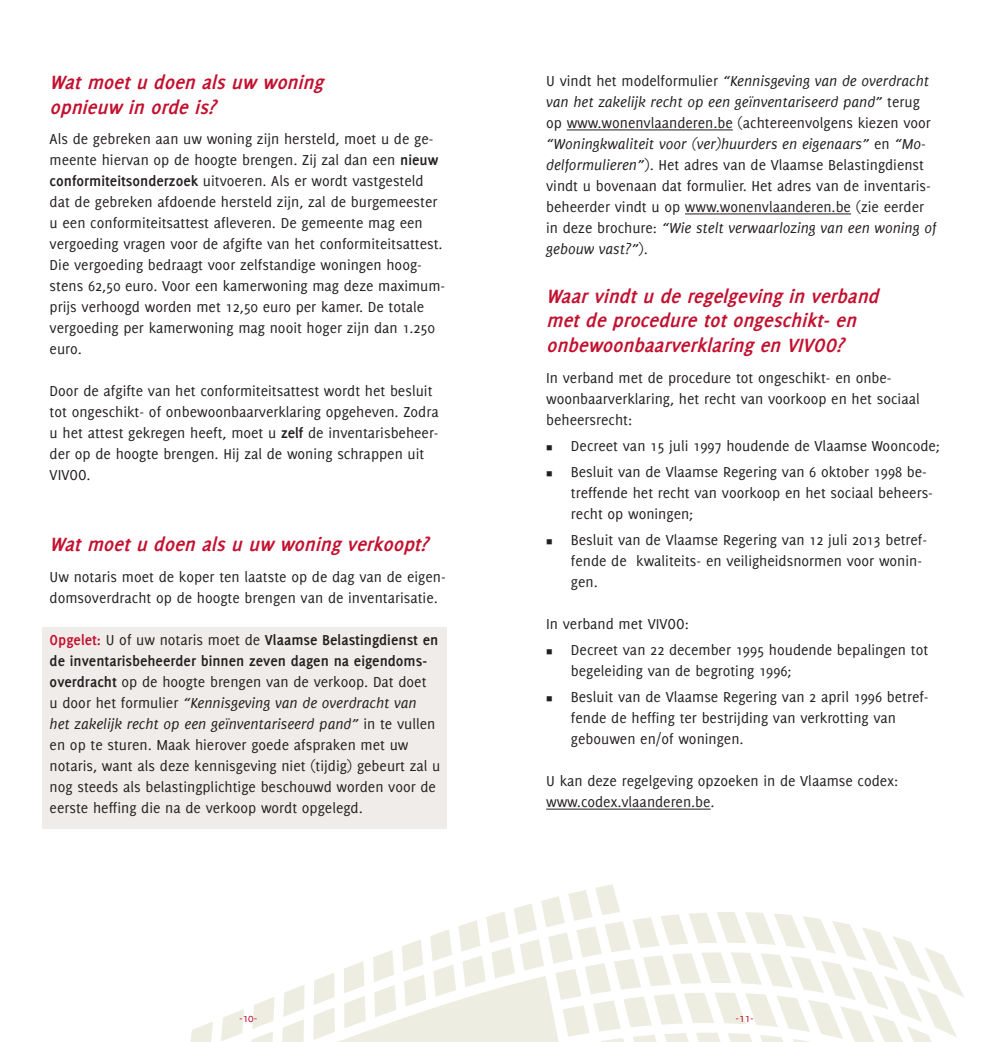
<style>
.page{position:relative;width:993px;height:1042px;background:#fff}
.page>*{position:absolute;margin:0;border:0;box-sizing:border-box;transform-origin:0 0}
.t1{font:italic 700 21px/24.5px "Delicious";color:#c3102f}
.t2{font:15.75px/21px "Delicious";color:#231f20}
.t3{font:12.25px "Delicious";color:#c3102f}
.s1{font-weight:700}
.s2{font-weight:700;color:#c3102f}
.s3{font-style:italic}
</style>
<div class="page">
<svg style="left:190px;top:1022px;width:23px;height:20px"></svg>
<svg style="left:221px;top:884px;width:743px;height:158px"></svg>
<div style="left:42px;top:627px;width:404px;height:201px;background:#f0ece9"></div>
<hr style="left:566px;top:130px;width:166px;height:1px;background:#231f20">
<hr style="left:684px;top:214px;width:166px;height:1px;background:#231f20">
<hr style="left:546px;top:809px;width:164px;height:1px;background:#231f20">
<h1 class="t1" style="left:50px;top:70px;width:281px">Watmoetudoenalsuw woning opnieuw inordeis?</h1>
<p class="t2" style="left:50px;top:129px;width:397px">Als de gebreken aan uw woning zijn hersteld, moet u de ge&shy;meente hiervan op de hoogte brengen. Zij zal dan een <span class="s1">nieuw conformiteitsonderzoek</span> uitvoeren. Als er wordt vastgesteld dat de gebreken afdoende hersteld zijn, zal de burgemeester u een conformiteitsattest afleveren. De gemeente mag een vergoeding vragen voor de afgifte van het conformiteitsattest.<br>Die vergoeding bedraagt voor zelfstandige woningen hoog&shy;stens 62,50 euro. Voor een kamerwoning mag deze maximum&shy;prijs verhoogd worden met 12,50 euro per kamer. De totale vergoeding per kamerwoning mag nooit hoger zijn dan 1.250 euro.</p>
<p class="t2" style="left:50px;top:381px;width:390px">Door de afgifte van het conformiteitsattest wordt het besluit tot ongeschikt- of onbewoonbaarverklaring opgeheven. Zodra u het attest gekregen heeft, moet u <span class="s1">zelf</span> de inventarisbeheer&shy;der op de hoogte brengen. H ij zal de woning schrappen uit<br>VIVOO</p>
<p class="t2" style="left:86px;top:465px;width:6px">.</p>
<h1 class="t1" style="left:50px;top:531px;width:385px">Watmoetudoenalsuuw woningverkoopt?</h1>
<p class="t2" style="left:50px;top:566px;width:397px">Uw notaris moet de koper ten laatste op de dag van de eigen&shy;domsoverdracht op de hoogte brengen van de inventarisatie.</p>
<p class="t2" style="left:50px;top:629px;width:392px"><span class="s2">Opgelet:</span> U of uw notaris moet de <span class="s1">Vlaamse Belastingdienst en de inventarisbeheerder binnen zeven dagen na eigendoms&shy;overdracht</span> op de hoogte brengen van de verkoop. Dat doet<br>u door het formulier <span class="s3">“Kennisgeving van de overdracht van het zakelijk recht op een geïnventariseerd pand”</span> in te vullen en op te sturen. Maak hierover goede afspraken met uw notaris, want als deze kennisgeving niet (tijdig) gebeurt zal u nog steeds als belastingplichtige beschouwd worden voor de eerste heffing die na de verkoop wordt opgelegd.</p>
<p class="t2" style="left:546px;top:70px;width:392px">U vindt het modelformulier <span class="s3">“Kennisgeving van de overdracht van het zakelijk recht op een geïnventariseerd pand”</span> terug op www.wonenvlaanderen.be (achtereenvolgens kiezen voor <span class="s3">“Woningkwaliteit voor (ver)huurders en eigenaars”</span> en <span class="s3">“Mo&shy;delformulieren”</span>). H et adres van de Vlaamse Belastingdienst vindt u bovenaan dat formulier. H et adres van de inventaris&shy;beheerder vindt u op www.wonenvlaanderen.be (zie eerder in deze brochure: <span class="s3">“Wie stelt verwaarlozing van een woning of gebouw vast?”</span>).</p>
<h1 class="t1" style="left:546px;top:284px;width:339px">Waarvindtuderegelgevinginverband metdeproceduretotongeschikt-en onbewoonbaarverklaringenVIVOO?</h1>
<p class="t2" style="left:546px;top:367px;width:375px">I n verband met de procedure tot ongeschikt- en onbe&shy;woonbaarverklaring, het recht van voorkoop en het sociaal beheersrecht:</p>
<p class="t2" style="left:546px;top:435px;width:395px">■ Decreet van 15 juli 1997 houdende de Vlaamse Wooncode;</p>
<p class="t2" style="left:570px;top:461px;width:363px;text-indent:-25px">■ Besluit van de Vlaamse Regering van 6 oktober 1998 be&shy;treffende het recht van voorkoop en het sociaal beheers&shy;recht op woningen;</p>
<p class="t2" style="left:570px;top:529px;width:357px;text-indent:-25px">■ Besluit van de Vlaamse Regering van 12 juli 2013 betref&shy;fende de kwaliteits- en veiligheidsnormen voor wonin&shy;gen.</p>
<p class="t2" style="left:546px;top:613px;width:110px">I n verband met VIVOO</p>
<p class="t2" style="left:684px;top:613px;width:6px">:</p>
<p class="t2" style="left:570px;top:639px;width:358px;text-indent:-25px">■ Decreet van 22 december 1995 houdende bepalingen tot begeleiding van de begroting 1996;</p>
<p class="t2" style="left:570px;top:686px;width:359px;text-indent:-25px">■ Besluit van de Vlaamse Regering van 2 april 1996 betref&shy;fende de heffing ter bestrijding van verkrotting van gebouwen en/of woningen.</p>
<p class="t2" style="left:546px;top:770px;width:353px">U kan deze regelgeving opzoeken in de Vlaamse codex: www.codex.vlaanderen.be.</p>
<p class="t3" style="left:239px;top:1011px;width:20px">-10-</p>
<p class="t3" style="left:735px;top:1011px;width:20px">-11-</p>
</div>
